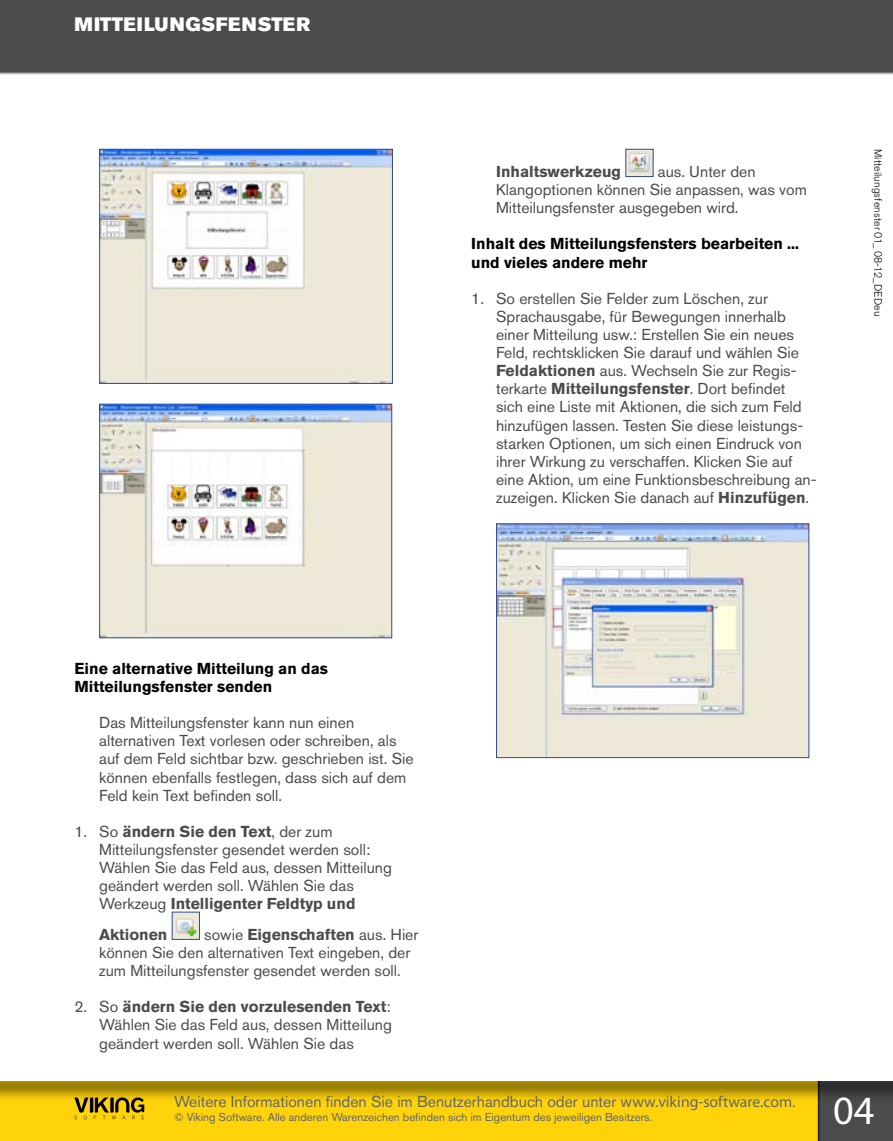
<style>
.page{position:relative;width:893px;height:1141px;background:#fff}
.page>*{position:absolute;margin:0;border:0;box-sizing:border-box;transform-origin:0 0}
.t1{font:40.25px "Myriad Pro";color:#fff}
.t2{font:19.25px "Akzidenz Grotesk BE Super";letter-spacing:.03em;color:#fff}
.t3{font:15.75px/18px "Akzidenz Grotesk BE";color:#4b4b4d}
.t4{font:700 15.75px/18.2px "Akzidenz Grotesk BE";color:#000}
.t5{font:15.75px "Akzidenz Grotesk BE";color:#646567}
.t6{font:700 15.75px "Akzidenz Grotesk BE";color:#4b4b4d}
.t7{font:11.38px "Akzidenz Grotesk BE";color:#646567}
.t8{font:300 10.5px "Akzidenz Grotesk BE";letter-spacing:.01em;color:#000}
.s1{font-weight:700}
.s2{font-family:"Myriad Pro"}
</style>
<div class="page">
<div style="left:819px;top:1103px;width:74px;height:38px;background:#4b4b4d"></div>
<div style="left:0;top:0;width:893px;height:74px;background:#4b4b4d"></div>
<div style="left:0;top:1103px;width:819px;height:38px;background:#ffd30a"></div>
<div style="left:0;top:1069px;width:893px;height:34px;background:#000;opacity:.44"></div>
<div style="left:0;top:1067px;width:893px;height:14px;background:#fff"></div>
<svg style="left:74px;top:1097px;width:70px;height:22px;background:#a58906"></svg>
<img style="left:101px;top:151px;width:290px;height:231px">
<div style="left:99px;top:149px;width:294px;height:235px;border:1px solid #324a97"></div>
<img style="left:101px;top:406px;width:289px;height:230px">
<div style="left:99px;top:404px;width:293px;height:234px;border:1px solid #324a97"></div>
<img style="left:174px;top:914px;width:24px;height:24px">
<div style="left:172px;top:912px;width:28px;height:28px;border:1px solid #324a97"></div>
<img style="left:627px;top:151px;width:24px;height:24px">
<div style="left:625px;top:149px;width:28px;height:28px;border:1px solid #324a97"></div>
<img style="left:498px;top:525px;width:309px;height:231px">
<div style="left:496px;top:523px;width:313px;height:235px;border:1px solid #324a97"></div>
<p class="t2" style="left:74px;top:13px;width:237px">MITTEILUNGSFENSTER</p>
<p class="t6" style="left:496px;top:162px;width:127px">Inhaltswerkzeug</p>
<p class="t3" style="left:496px;top:162px;width:312px;text-indent:162px">aus. Unter den<br>Klangoptionen können Sie anpassen, was vom<br>Mitteilungsfenster ausgegeben wird.</p>
<p class="t4" style="left:471px;top:235px;width:329px">Inhalt des Mitteilungsfensters bearbeiten ... und vieles andere mehr</p>
<p class="t3" style="left:496px;top:289px;width:322px;text-indent:-25px">1. So erstellen Sie Felder zum Löschen, zur Sprachausgabe, für Bewegungen innerhalb einer Mitteilung usw.: Erstellen Sie ein neues Feld, rechtsklicken Sie darauf und wählen Sie <span class="s1">Feldaktionen</span> aus. Wechseln Sie zur Regis&shy;terkarte <span class="s1">Mitteilungsfenster</span>. Dort befindet<br>sich eine Liste mit Aktionen, die sich zum Feld hinzufügen lassen. Testen Sie diese leistungs&shy;starken Optionen, um sich einen Eindruck von ihrer Wirkung zu verschaffen. Klicken Sie auf eine Aktion, um eine Funktionsbeschreibung an&shy;zuzeigen. Klicken Sie danach auf <span class="s1">Hinzufügen</span>.</p>
<p class="t8" style="left:884px;top:149px;width:169px;rotate:90deg">Mitteilungsfenster 01_ 08-12_DEDeu</p>
<p class="t4" style="left:74px;top:659px;width:255px">Eine alternative Mitteilung an das<br>Mitteilungsfenster senden</p>
<p class="t3" style="left:99px;top:713px;width:316px">Das Mitteilungsfenster kann nun einen alternativen Text vorlesen oder schreiben, als auf dem Feld sichtbar bzw. geschrieben ist. Sie können ebenfalls festlegen, dass sich auf dem Feld kein Text befinden soll.</p>
<p class="t3" style="left:99px;top:822px;width:294px;text-indent:-25px">1. So <span class="s1">ändern Sie den Text</span>, der zum Mitteilungsfenster gesendet werden soll:<br>Wählen Sie das Feld aus, dessen Mitteilung geändert werden soll. Wählen Sie das Werkzeug <span class="s1">Intelligenter Feldtyp und</span></p>
<p class="t6" style="left:99px;top:925px;width:70px">Aktionen</p>
<p class="t3" style="left:99px;top:925px;width:321px;text-indent:105px">sowie <span class="s1">Eigenschaften</span> aus. Hier können Sie den alternativen Text eingeben, der zum Mitteilungsfenster gesendet werden soll.</p>
<p class="t3" style="left:99px;top:998px;width:294px;text-align:justify;text-indent:-25px">2. So <span class="s1">ändern Sie den vorzulesenden Text</span>:<br>Wählen Sie das Feld aus, dessen Mitteilung geändert werden soll. Wählen Sie das</p>
<p class="t5" style="left:174px;top:1092px;width:623px">Weitere Informationen finden Sie im Benutzerhandbuch oder unter <span class="s2">www.viking-software.com</span>.</p>
<p class="t7" style="left:174px;top:1110px;width:480px">© Viking Software. Alle anderen Warenzeichen befinden sich im Eigentum des jeweiligen Besitzers.</p>
<h1 class="t1" style="left:833px;top:1086px;width:43px">04</h1>
</div>
